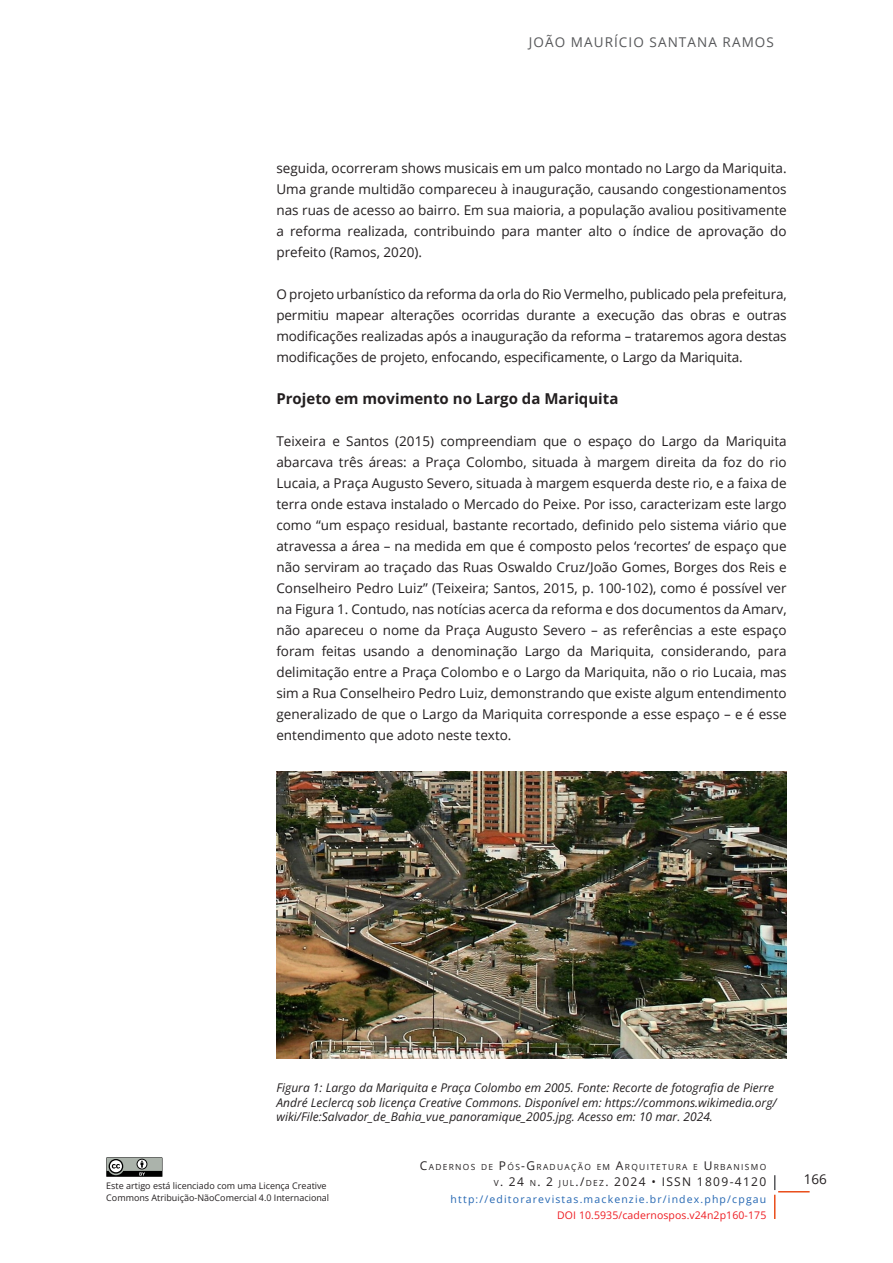
<style>
.page{position:relative;width:893px;height:1263px;background:#fff}
.page>*{position:absolute;margin:0;border:0;box-sizing:border-box;transform-origin:0 0}
.Sub2{font:700 15px "Open Sans";color:#231f20}
.Txt{font:13.5px/21px "Open Sans";color:#231f20;text-align:justify}
.t1{font:13.5px "Open Sans";letter-spacing:.08em;color:#57585a}
.CPFAU-LegendaFigura{font:italic 12px/14.4px "Open Sans";color:#231f20}
.t2{font:12px "Open Sans";letter-spacing:.11em;color:#231f20}
.t3{font:10.5px "Open Sans";letter-spacing:.11em;color:#2466b2}
.t4{font:10.5px "Open Sans";letter-spacing:.01em;color:#ee1d23}
.t5{font:9px/12px "Open Sans";color:#231f20}
.t6{font:8.4px "Open Sans";letter-spacing:.155em;color:#231f20}
.s1{font-size:12px}
.s2{font-size:8.4px}
</style>
<div class="page">
<hr style="left:778px;top:1191px;width:32px;height:1px;background:#e94e1a">
<svg style="left:774px;top:1175px;width:1px;height:44px"></svg>
<svg style="left:106px;top:1157px;width:56px;height:20px"></svg>
<img style="left:276px;top:771px;width:511px;height:287px">
<p class="t1" style="left:529px;top:32px;width:247px">JOÃO MAURÍCIO SANTANA RAMOS</p>
<p class="Txt" style="left:276px;top:157px;width:512px">seguida, ocorreram shows musicais em um palco montado no Largo da Mariquita.<br>Uma grande multidão compareceu à inauguração, causando congestionamentos nas ruas de acesso ao bairro. Em sua maioria, a população avaliou positivamente a reforma realizada, contribuindo para manter alto o índice de aprovação do prefeito (Ramos, 2020).</p>
<p class="Txt" style="left:276px;top:283px;width:512px">O projeto urbanístico da reforma da orla do Rio Vermelho, publicado pela prefeitura, permitiu mapear alterações ocorridas durante a execução das obras e outras modificações realizadas após a inauguração da reforma – trataremos agora destas modificações de projeto, enfocando, especificamente, o Largo da Mariquita.</p>
<p class="Sub2" style="left:276px;top:388px;width:344px">Projeto em movimento no Largo da Mariquita</p>
<p class="Txt" style="left:276px;top:430px;width:512px">Teixeira e Santos (2015) compreendiam que o espaço do Largo da Mariquita abarcava três áreas: a Praça Colombo, situada à margem direita da foz do rio Lucaia, a Praça Augusto Severo, situada à margem esquerda deste rio, e a faixa de terra onde estava instalado o Mercado do Peixe. Por isso, caracterizam este largo como “um espaço residual, bastante recortado, definido pelo sistema viário que atravessa a área – na medida em que é composto pelos ‘recortes’ de espaço que não serviram ao traçado das Ruas Oswaldo Cruz/João Gomes, Borges dos Reis e Conselheiro Pedro Luiz” (Teixeira; Santos, 2015, p. 100-102), como é possível ver na Figura 1. Contudo, nas notícias acerca da reforma e dos documentos da Amarv, não apareceu o nome da Praça Augusto Severo – as referências a este espaço foram feitas usando a denominação Largo da Mariquita, considerando, para delimitação entre a Praça Colombo e o Largo da Mariquita, não o rio Lucaia, mas sim a Rua Conselheiro Pedro Luiz, demonstrando que existe algum entendimento generalizado de que o Largo da Mariquita corresponde a esse espaço – e é esse entendimento que adoto neste texto.</p>
<p class="CPFAU-LegendaFigura" style="left:276px;top:1080px;width:502px">Figura 1: Largo da Mariquita e Praça Colombo em 2005. Fonte: Recorte de fotografia de Pierre<br>André Leclercq sob licença Creative Commons. Disponível em: https://commons.wikimedia.org/ wiki/File:Salvador_de_Bahia_vue_panoramique_2005.jpg. Acesso em: 10 mar. 2024.</p>
<p class="t5" style="left:106px;top:1180px;width:224px">Este artigo está licenciado com uma Licença Creative<br>Commons Atribuição-NãoComercial 4.0 Internacional</p>
<p class="t6" style="left:420px;top:1161px;width:348px"><span class="s1">C</span>ADERNOS DE <span class="s1">P</span>ÓS<span class="s1">-G</span>RADUAÇÃO EM <span class="s1">A</span>RQUITETURA E <span class="s1">U</span> RBANISMO</p>
<p class="t2" style="left:494px;top:1173px;width:176px"><span class="s2">V</span>. 24 <span class="s2">N</span>. 2 <span class="s2">JUL</span>./<span class="s2">DEZ</span>. 2024 • ISSN</p>
<p class="t2" style="left:697px;top:1173px;width:71px">1809-4120</p>
<p class="t3" style="left:451px;top:1191px;width:317px">http://editorarevistas.mackenzie.br/index.php/cpgau</p>
<p class="t4" style="left:557px;top:1208px;width:211px">DOI 10.5935/cadernospos.v24n2p160-175</p>
<p class="Txt" style="left:804px;top:1169px;width:25px">166</p>
</div>
